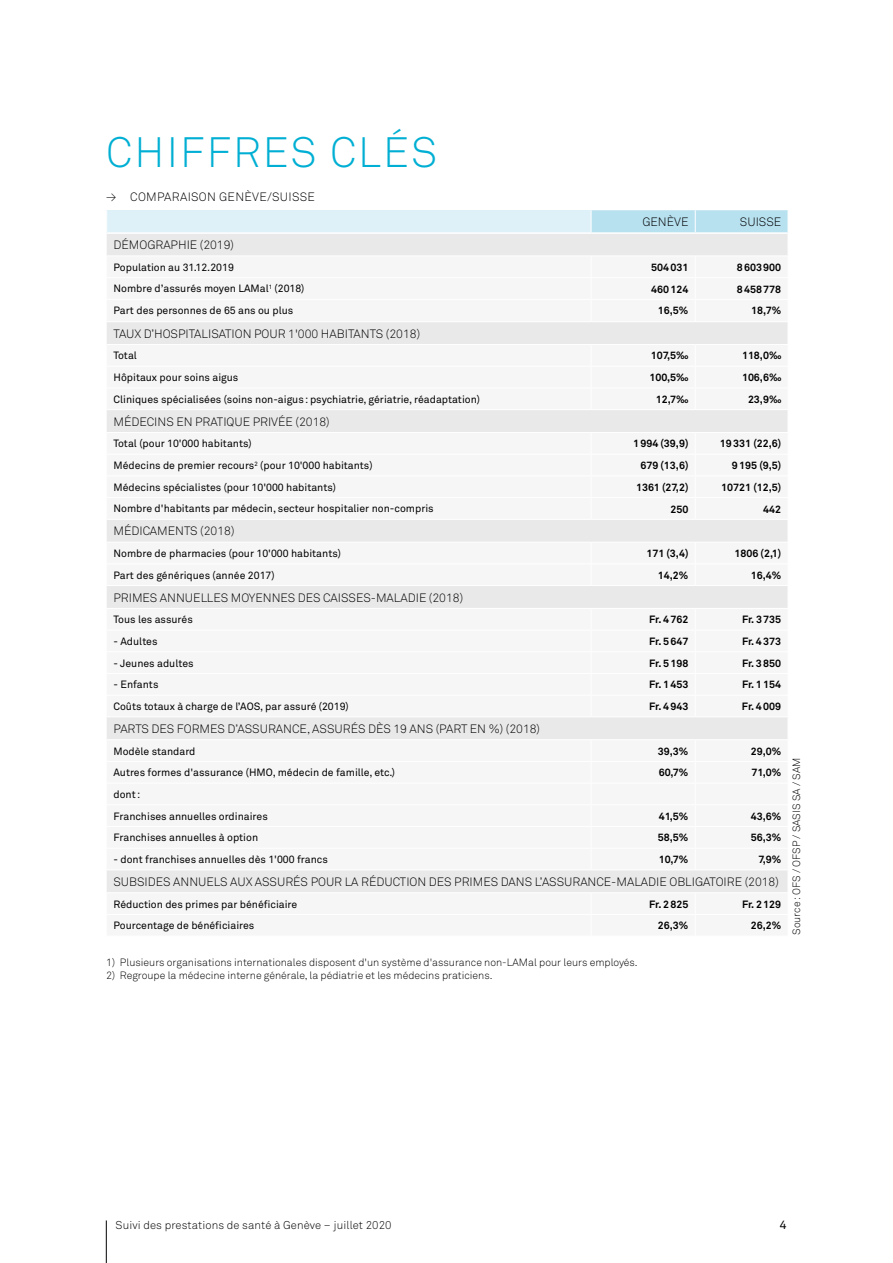
<style>
.page{position:relative;width:893px;height:1263px;background:#fff}
.page>*{position:absolute;margin:0;border:0;box-sizing:border-box;transform-origin:0 0}
.t1{font:300 42px "Akkurat";letter-spacing:.05em;color:#00afd3}
.t2{font:300 12px "Akkurat";color:#000}
.t3{font:300 12px "Akkurat";letter-spacing:.025em;color:#000}
.t4{font:12px "Akkurat";color:#000}
.t5{font:300 11.25px "Akkurat";letter-spacing:.01em;color:#000}
.t6{font:10.5px/21.8px "Akkurat";color:#000}
.t7{font:700 10.5px "Akkurat";color:#000}
.t8{font:300 10.5px "Akkurat";color:#000}
</style>
<div class="page">
<hr style="left:106px;top:1220px;width:1px;height:43px;background:#000">
<div style="left:107px;top:210px;width:484px;height:23px;background:#def0f8"></div>
<div style="left:107px;top:234px;width:484px;height:21px;background:#e9e9e9"></div>
<svg style="left:107px;top:322px;width:484px;height:570px;fill:#f6f6f6"></svg>
<hr style="left:107px;top:344px;width:484px;height:1px;background:#fff">
<hr style="left:107px;top:366px;width:484px;height:1px;background:#fff">
<hr style="left:107px;top:388px;width:484px;height:1px;background:#fff">
<hr style="left:107px;top:409px;width:484px;height:1px;background:#fff">
<hr style="left:107px;top:432px;width:484px;height:1px;background:#fff">
<hr style="left:107px;top:454px;width:484px;height:1px;background:#fff">
<hr style="left:107px;top:475px;width:484px;height:1px;background:#fff">
<hr style="left:107px;top:497px;width:484px;height:1px;background:#fff">
<hr style="left:107px;top:519px;width:484px;height:1px;background:#fff">
<hr style="left:107px;top:542px;width:484px;height:1px;background:#fff">
<hr style="left:107px;top:563px;width:484px;height:1px;background:#fff">
<hr style="left:107px;top:585px;width:484px;height:1px;background:#fff">
<hr style="left:107px;top:608px;width:484px;height:1px;background:#fff">
<hr style="left:107px;top:630px;width:484px;height:1px;background:#fff">
<hr style="left:107px;top:651px;width:484px;height:1px;background:#fff">
<hr style="left:107px;top:673px;width:484px;height:1px;background:#fff">
<hr style="left:107px;top:695px;width:484px;height:1px;background:#fff">
<hr style="left:107px;top:716px;width:484px;height:1px;background:#fff">
<hr style="left:107px;top:739px;width:484px;height:1px;background:#fff">
<hr style="left:107px;top:761px;width:484px;height:1px;background:#fff">
<hr style="left:107px;top:783px;width:484px;height:1px;background:#fff">
<hr style="left:107px;top:804px;width:484px;height:1px;background:#fff">
<hr style="left:107px;top:826px;width:484px;height:1px;background:#fff">
<hr style="left:107px;top:848px;width:484px;height:1px;background:#fff">
<hr style="left:107px;top:869px;width:484px;height:1px;background:#fff">
<svg style="left:591px;top:210px;width:197px;height:682px"></svg>
<hr style="left:106px;top:232px;width:485px;height:2px;background:#fff">
<hr style="left:591px;top:232px;width:104px;height:2px;background:#fff">
<hr style="left:695px;top:232px;width:93px;height:2px;background:#fff">
<h1 class="t1" style="left:106px;top:128px;width:332px">CHIFFRES CLÉS</h1>
<p class="t3" style="left:106px;top:190px;width:210px">≥ COMPARAISON GENÈVE/SUISSE</p>
<p class="t2" style="left:642px;top:215px;width:48px">GENÈVE</p>
<p class="t2" style="left:740px;top:215px;width:43px">SUISSE</p>
<p class="t2" style="left:113px;top:238px;width:122px">DÉMOGRAPHIE (2019)</p>
<p class="t6" style="left:113px;top:256px;width:122px">Population au 31.12.2019</p>
<p class="t7" style="left:651px;top:260px;width:39px">504031</p>
<p class="t7" style="left:737px;top:260px;width:46px">8603900</p>
<p class="t6" style="left:113px;top:278px;width:192px">Nombre d’assurés moyen LAMal<sup>1</sup> (2018)</p>
<p class="t7" style="left:651px;top:282px;width:39px">460124</p>
<p class="t7" style="left:737px;top:282px;width:46px">8458778</p>
<p class="t6" style="left:113px;top:300px;width:181px">Part des personnes de 65 ans ou plus</p>
<p class="t7" style="left:658px;top:304px;width:32px">16,5%</p>
<p class="t7" style="left:751px;top:304px;width:31px">18,7%</p>
<p class="t2" style="left:113px;top:326px;width:308px">TAUX D’HOSPITALISATION POUR 1'000 HABITANTS (2018)</p>
<p class="t6" style="left:113px;top:345px;width:25px">Total</p>
<p class="t7" style="left:651px;top:349px;width:39px">107,5‰</p>
<p class="t7" style="left:742px;top:349px;width:41px">118,0‰</p>
<p class="t6" style="left:113px;top:367px;width:126px">Hôpitaux pour soins aigus</p>
<p class="t7" style="left:649px;top:371px;width:41px">100,5‰</p>
<p class="t7" style="left:742px;top:371px;width:41px">106,6‰</p>
<p class="t6" style="left:113px;top:388px;width:368px">Cliniques spécialisées (soins non-aigus: psychiatrie, gériatrie, réadaptation)</p>
<p class="t7" style="left:656px;top:393px;width:34px">12,7‰</p>
<p class="t7" style="left:748px;top:393px;width:35px">23,9‰</p>
<p class="t2" style="left:113px;top:414px;width:218px">MÉDECINS EN PRATIQUE PRIVÉE (2018)</p>
<p class="t6" style="left:113px;top:433px;width:140px">Total (pour 10'000 habitants)</p>
<p class="t7" style="left:633px;top:437px;width:57px">1994 (39,9)</p>
<p class="t7" style="left:720px;top:437px;width:63px">19331 (22,6)</p>
<p class="t6" style="left:113px;top:455px;width:261px">Médecins de premier recours<sup>2</sup> (pour 10'000 habitants)</p>
<p class="t7" style="left:640px;top:459px;width:50px">679 (13,6)</p>
<p class="t7" style="left:732px;top:459px;width:51px">9195 (9,5)</p>
<p class="t6" style="left:113px;top:476px;width:224px">Médecins spécialistes (pour 10'000 habitants)</p>
<p class="t7" style="left:636px;top:480px;width:54px">1361 (27,2)</p>
<p class="t7" style="left:721px;top:480px;width:62px">10721 (12,5)</p>
<p class="t6" style="left:113px;top:498px;width:322px">Nombre d'habitants par médecin, secteur hospitalier non-compris</p>
<p class="t7" style="left:670px;top:502px;width:19px">250</p>
<p class="t7" style="left:763px;top:502px;width:20px">442</p>
<p class="t2" style="left:113px;top:524px;width:123px">MÉDICAMENTS (2018)</p>
<p class="t6" style="left:113px;top:543px;width:229px">Nombre de pharmacies (pour 10'000 habitants)</p>
<p class="t7" style="left:646px;top:547px;width:44px">171 (3,4)</p>
<p class="t7" style="left:734px;top:547px;width:48px">1806 (2,1)</p>
<p class="t6" style="left:113px;top:564px;width:163px">Part des génériques (année 2017)</p>
<p class="t7" style="left:658px;top:568px;width:32px">14,2%</p>
<p class="t7" style="left:751px;top:568px;width:32px">16,4%</p>
<p class="t2" style="left:113px;top:590px;width:351px">PRIMES ANNUELLES MOYENNES DES CAISSES-MALADIE (2018)</p>
<p class="t6" style="left:113px;top:609px;width:81px">Tous les assurés</p>
<p class="t7" style="left:649px;top:613px;width:41px">Fr. 4762</p>
<p class="t7" style="left:742px;top:613px;width:41px">Fr. 3735</p>
<p class="t6" style="left:113px;top:631px;width:46px">- Adultes</p>
<p class="t7" style="left:649px;top:635px;width:41px">Fr. 5647</p>
<p class="t7" style="left:742px;top:635px;width:41px">Fr. 4373</p>
<p class="t6" style="left:113px;top:652px;width:82px">- Jeunes adultes</p>
<p class="t7" style="left:649px;top:656px;width:41px">Fr. 5198</p>
<p class="t7" style="left:742px;top:656px;width:41px">Fr. 3850</p>
<p class="t6" style="left:113px;top:674px;width:47px">- Enfants</p>
<p class="t7" style="left:649px;top:678px;width:41px">Fr. 1453</p>
<p class="t7" style="left:742px;top:678px;width:41px">Fr. 1154</p>
<p class="t6" style="left:113px;top:696px;width:237px">Coûts totaux à charge de l’AOS, par assuré (2019)</p>
<p class="t7" style="left:649px;top:700px;width:41px">Fr. 4943</p>
<p class="t7" style="left:742px;top:700px;width:41px">Fr. 4009</p>
<p class="t2" style="left:113px;top:722px;width:428px">PARTS DES FORMES D’ASSURANCE, ASSURÉS DÈS 19 ANS (PART EN %) (2018)</p>
<p class="t6" style="left:113px;top:740px;width:84px">Modèle standard</p>
<p class="t7" style="left:658px;top:744px;width:32px">39,3%</p>
<p class="t7" style="left:751px;top:744px;width:32px">29,0%</p>
<p class="t6" style="left:113px;top:762px;width:283px">Autres formes d'assurance (HMO, médecin de famille, etc.)</p>
<p class="t7" style="left:659px;top:766px;width:31px">60,7%</p>
<p class="t7" style="left:751px;top:766px;width:31px">71,0%</p>
<p class="t6" style="left:113px;top:784px;width:156px">dont:<br>Franchises annuelles ordinaires</p>
<p class="t7" style="left:659px;top:809px;width:31px">41,5%</p>
<p class="t7" style="left:751px;top:809px;width:32px">43,6%</p>
<p class="t6" style="left:113px;top:827px;width:146px">Franchises annuelles à option</p>
<p class="t7" style="left:658px;top:831px;width:32px">58,5%</p>
<p class="t7" style="left:751px;top:831px;width:32px">56,3%</p>
<p class="t6" style="left:113px;top:849px;width:216px">- dont franchises annuelles dès 1'000 francs</p>
<p class="t7" style="left:659px;top:853px;width:31px">10,7%</p>
<p class="t7" style="left:758px;top:853px;width:24px">7,9%</p>
<p class="t2" style="left:113px;top:875px;width:667px">SUBSIDES ANNUELS AUX ASSURÉS POUR LA RÉDUCTION DES PRIMES DANS L’ASSURANCE-MALADIE OBLIGATOIRE (2018)</p>
<p class="t6" style="left:113px;top:893px;width:185px">Réduction des primes par bénéficiaire</p>
<p class="t7" style="left:649px;top:897px;width:41px">Fr. 2825</p>
<p class="t7" style="left:742px;top:897px;width:41px">Fr. 2129</p>
<p class="t6" style="left:113px;top:915px;width:142px">Pourcentage de bénéficiaires</p>
<p class="t7" style="left:658px;top:919px;width:32px">26,3%</p>
<p class="t7" style="left:751px;top:919px;width:32px">26,2%</p>
<p class="t8" style="left:106px;top:956px;width:533px">1) Plusieurs organisations internationales disposent d'un système d'assurance non-LAMal pour leurs employés.</p>
<p class="t8" style="left:106px;top:969px;width:388px">2) Regroupe la médecine interne générale, la pédiatrie et les médecins praticiens.</p>
<p class="t8" style="left:790px;top:935px;width:179px;rotate:-90deg">Source : OFS / OFSP / SASIS SA / SAM</p>
<p class="t5" style="left:116px;top:1218px;width:277px">Suivi des prestations de santé à Genève – juillet 2020</p>
<p class="t4" style="left:780px;top:1218px;width:8px">4</p>
</div>
